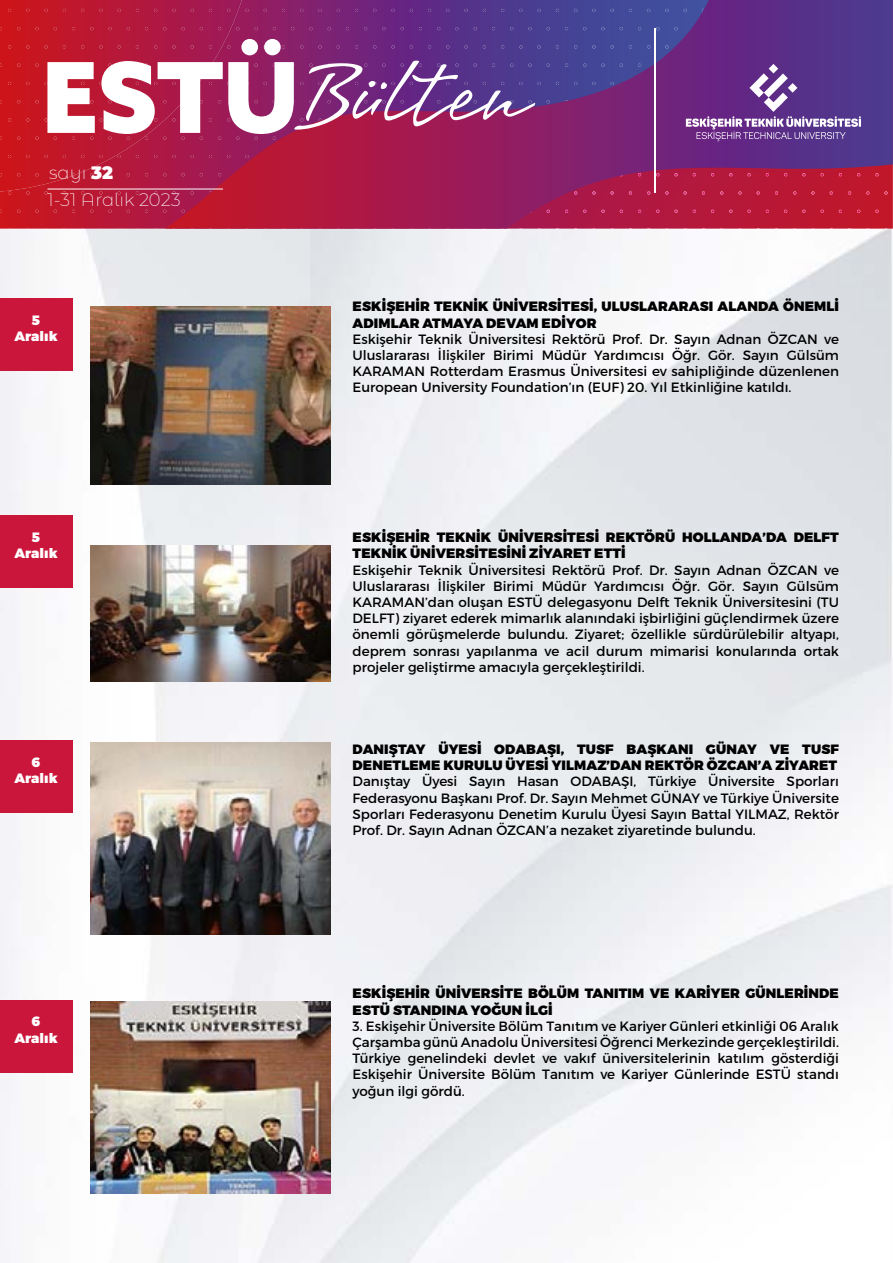
<style>
.page{position:relative;width:893px;height:1263px;background:#fff}
.page>*{position:absolute;margin:0;border:0;box-sizing:border-box;transform-origin:0 0}
.t1{font:200 18px/27.2px "Montserrat Alternates";color:#fff}
.t2{font:13.5px/16.2px "Montserrat";color:#000;text-align:justify}
.t3{font:900 13.5px/16.2px "Montserrat";letter-spacing:.01em;color:#000}
.t4{font:900 13.5px/16.2px "Montserrat";color:#fff;text-align:center}
.s1{font-weight:900}
</style>
<div class="page">
<img style="left:0;top:229px;width:893px;height:1034px">
<svg style="left:0;top:192px;width:165px;height:37px;background:#bd1a31"></svg>
<svg style="left:35px;top:210px;width:4px;height:3px"></svg>
<svg style="left:108px;top:210px;width:4px;height:3px"></svg>
<svg style="left:165px;top:0;width:728px;height:229px;background:#832668"></svg>
<svg style="left:0;top:0;width:242px;height:192px;background:#b81836"></svg>
<svg style="left:35px;top:173px;width:4px;height:3px"></svg>
<svg style="left:35px;top:137px;width:4px;height:3px"></svg>
<svg style="left:26px;top:118px;width:3px;height:4px"></svg>
<svg style="left:8px;top:118px;width:3px;height:4px"></svg>
<svg style="left:35px;top:100px;width:4px;height:3px"></svg>
<svg style="left:35px;top:64px;width:4px;height:3px"></svg>
<svg style="left:26px;top:45px;width:3px;height:4px"></svg>
<svg style="left:8px;top:45px;width:3px;height:4px"></svg>
<svg style="left:63px;top:45px;width:3px;height:4px"></svg>
<svg style="left:45px;top:45px;width:3px;height:4px"></svg>
<svg style="left:35px;top:27px;width:4px;height:3px"></svg>
<svg style="left:99px;top:45px;width:3px;height:4px"></svg>
<svg style="left:81px;top:45px;width:3px;height:4px"></svg>
<svg style="left:136px;top:45px;width:3px;height:4px"></svg>
<svg style="left:118px;top:45px;width:3px;height:4px"></svg>
<svg style="left:108px;top:27px;width:4px;height:3px"></svg>
<svg style="left:172px;top:45px;width:4px;height:4px"></svg>
<svg style="left:154px;top:45px;width:3px;height:4px"></svg>
<svg style="left:209px;top:45px;width:3px;height:4px"></svg>
<svg style="left:191px;top:45px;width:3px;height:4px"></svg>
<svg style="left:181px;top:27px;width:4px;height:3px"></svg>
<svg style="left:172px;top:9px;width:4px;height:3px"></svg>
<hr style="left:654px;top:28px;width:2px;height:165px;background:#fff">
<svg style="left:684px;top:64px;width:185px;height:77px;background:#714896"></svg>
<svg style="left:45px;top:61px;width:178px;height:79px"></svg>
<svg style="left:227px;top:39px;width:160px;height:101px"></svg>
<svg style="left:382px;top:61px;width:153px;height:65px;background:#804e93"></svg>
<hr style="left:47px;top:189px;width:176px;height:1px;background:#fff">
<div style="left:0;top:298px;width:72px;height:72px;background:#ca163a"></div>
<div style="left:0;top:516px;width:72px;height:72px;background:#ca163a"></div>
<img style="left:91px;top:307px;width:240px;height:178px">
<img style="left:91px;top:545px;width:240px;height:137px">
<div style="left:0;top:741px;width:72px;height:72px;background:#ca163a"></div>
<img style="left:91px;top:742px;width:240px;height:192px">
<div style="left:0;top:1000px;width:72px;height:72px;background:#ca163a"></div>
<img style="left:91px;top:1002px;width:240px;height:192px">
<h1 class="t1" style="left:47px;top:159px;width:135px">sayı <span class="s1">32<br></span>1-31 Aralık 2023</h1>
<p class="t4" style="left:14px;top:312px;width:45px">5<br>Aralık</p>
<p class="t4" style="left:14px;top:530px;width:45px">5<br>Aralık</p>
<p class="t4" style="left:14px;top:755px;width:45px">6<br>Aralık</p>
<p class="t4" style="left:14px;top:1014px;width:45px">6<br>Aralık</p>
<p class="t3" style="left:353px;top:299px;width:488px">ESKİŞEHİR TEKNİK ÜNİVERSİTESİ, ULUSLARARASI ALANDA ÖNEMLİ<br>ADIMLAR ATMAYA DEVAM EDİYOR</p>
<p class="t2" style="left:353px;top:331px;width:488px">Eskişehir Teknik Üniversitesi Rektörü Prof. Dr. Sayın Adnan ÖZCAN ve Uluslararası İlişkiler Birimi Müdür Yardımcısı Öğr. Gör. Sayın Gülsüm KARAMAN Rotterdam Erasmus Üniversitesi ev sahipliğinde düzenlenen European University Foundation’ın (EUF) 20. Yıl Etkinliğine katıldı.</p>
<p class="t3" style="left:353px;top:530px;width:488px">ESKİŞEHİR TEKNİK ÜNİVERSİTESİ REKTÖRÜ HOLLANDA’DA DELFT<br>TEKNİK ÜNİVERSİTESİNİ ZİYARET ETTİ</p>
<p class="t2" style="left:353px;top:561px;width:488px">Eskişehir Teknik Üniversitesi Rektörü Prof. Dr. Sayın Adnan ÖZCAN ve Uluslararası İlişkiler Birimi Müdür Yardımcısı Öğr. Gör. Sayın Gülsüm KARAMAN’dan oluşan ESTÜ delegasyonu Delft Teknik Üniversitesini (TU DELFT) ziyaret ederek mimarlık alanındaki işbirliğini güçlendirmek üzere önemli görüşmelerde bulundu. Ziyaret; özellikle sürdürülebilir altyapı, deprem sonrası yapılanma ve acil durum mimarisi konularında ortak projeler geliştirme amacıyla gerçekleştirildi.</p>
<p class="t3" style="left:353px;top:741px;width:488px">DANIŞTAY ÜYESI ODABAŞI, TUSF BAŞKANI GÜNAY VE TUSF<br>DENETLEME KURULU ÜYESI YILMAZ’DAN REKTÖR ÖZCAN’A ZIYARET</p>
<p class="t2" style="left:353px;top:773px;width:488px">Danıştay Üyesi Sayın Hasan ODABAŞI, Türkiye Üniversite Sporları Federasyonu Başkanı Prof. Dr. Sayın Mehmet GÜNAY ve Türkiye Üniversite Sporları Federasyonu Denetim Kurulu Üyesi Sayın Battal YILMAZ, Rektör Prof. Dr. Sayın Adnan ÖZCAN’a nezaket ziyaretinde bulundu.</p>
<p class="t3" style="left:353px;top:986px;width:488px">ESKİŞEHİR ÜNİVERSİTE BÖLÜM TANITIM VE KARİYER GÜNLERİNDE<br>ESTÜ STANDINA YOĞUN İLGİ</p>
<p class="t2" style="left:353px;top:1018px;width:488px">3. Eskişehir Üniversite Bölüm Tanıtım ve Kariyer Günleri etkinliği 06 Aralık Çarşamba günü Anadolu Üniversitesi Öğrenci Merkezinde gerçekleştirildi.<br>Türkiye genelindeki devlet ve vakıf üniversitelerinin katılım gösterdiği Eskişehir Üniversite Bölüm Tanıtım ve Kariyer Günlerinde ESTÜ standı yoğun ilgi gördü.</p>
</div>
